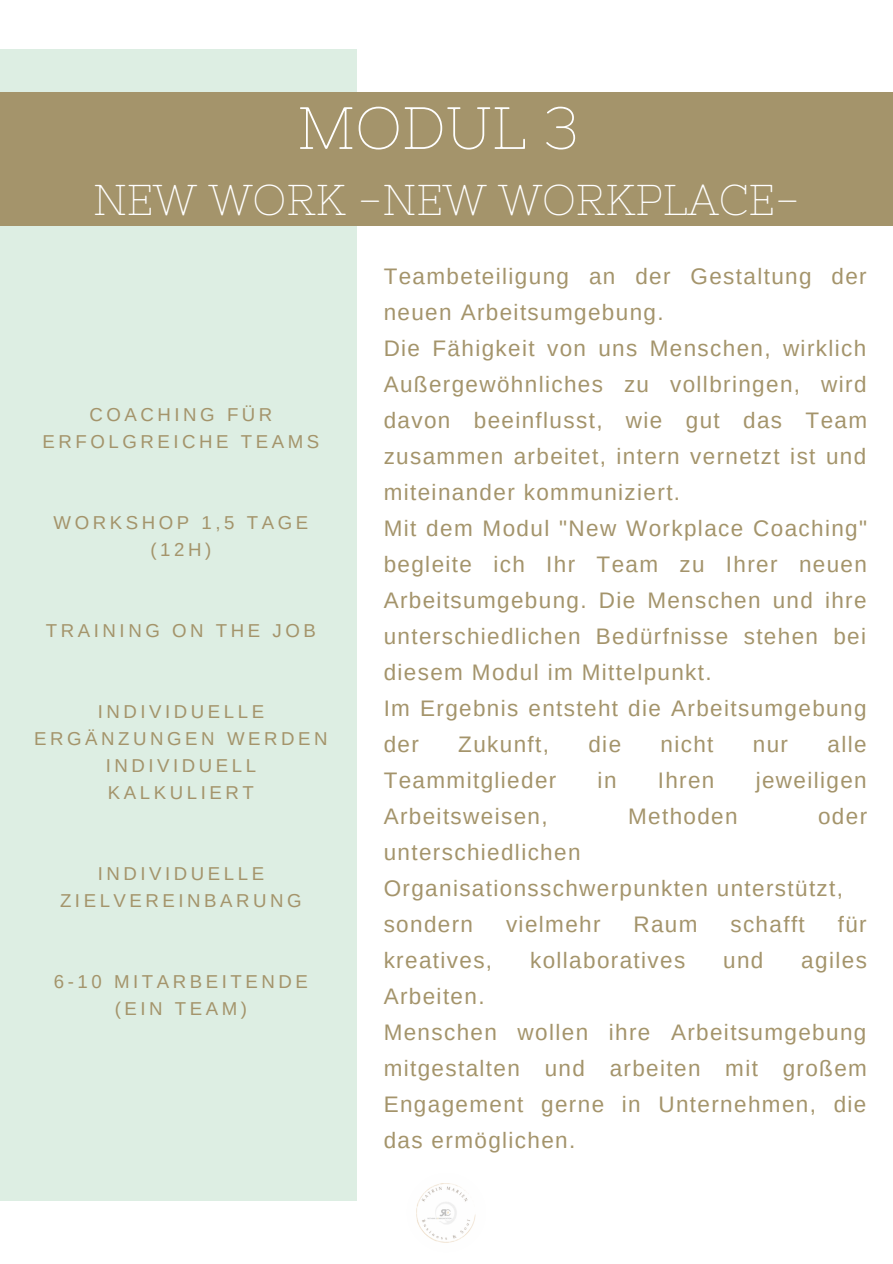
<style>
.page{position:relative;width:893px;height:1264px;background:#fff}
.page>*{position:absolute;margin:0;border:0;box-sizing:border-box;transform-origin:0 0}
.t1{font:59.55px "Nixie One";color:#fff}
.t2{font:43.05px "Nixie One";color:#fff}
.t3{font:22.5px/36px "Arimo";letter-spacing:.06em;color:#a4946b}
.t4{font:18.6px/27px "Arimo";letter-spacing:.19em;color:#a4946b;text-align:center}
</style>
<div class="page">
<div style="left:0;top:49px;width:356px;height:1151px;background:#ddeee3"></div>
<div style="left:0;top:92px;width:892px;height:133px;background:#a4946b"></div>
<img style="left:407px;top:1173px;width:79px;height:78px;border-radius:50%">
<h1 class="t1" style="left:297px;top:94px;width:283px">MODUL 3</h1>
<h2 class="t2" style="left:93px;top:176px;width:708px">NEW WORK -NEW WORKPLACE-</h2>
<p class="t4" style="left:43px;top:401px;width:278px">COACHING FÜR<br>ERFOLGREICHE TEAMS</p>
<p class="t4" style="left:54px;top:509px;width:256px">WORKSHOP 1,5 TAGE (12H)</p>
<p class="t4" style="left:46px;top:617px;width:271px">TRAINING ON THE JOB</p>
<p class="t4" style="left:34px;top:698px;width:295px">INDIVIDUELLE<br>ERGÄNZUNGEN WERDEN<br>INDIVIDUELL<br>KALKULIERT</p>
<p class="t4" style="left:60px;top:860px;width:243px">INDIVIDUELLE<br>ZIELVEREINBARUNG</p>
<p class="t4" style="left:54px;top:968px;width:255px">6-10 MITARBEITENDE (EIN TEAM)</p>
<p class="t3" style="left:383px;top:259px;width:485px">Teambeteiligung an der Gestaltung der neuen Arbeitsumgebung.<br>Die Fähigkeit von uns Menschen, wirklich Außergewöhnliches zu vollbringen, wird davon beeinflusst, wie gut das Team zusammen arbeitet, intern vernetzt ist und miteinander kommuniziert.<br>Mit dem Modul "New Workplace Coaching" begleite ich Ihr Team zu Ihrer neuen Arbeitsumgebung. Die Menschen und ihre unterschiedlichen Bedürfnisse stehen bei diesem Modul im Mittelpunkt.<br>Im Ergebnis entsteht die Arbeitsumgebung der</p>
<p class="t3" style="left:458px;top:726px;width:92px">Zukunft,</p>
<p class="t3" style="left:588px;top:726px;width:34px">die</p>
<p class="t3" style="left:660px;top:726px;width:54px">nicht</p>
<p class="t3" style="left:752px;top:726px;width:37px">nur</p>
<p class="t3" style="left:827px;top:726px;width:41px">alle</p>
<p class="t3" style="left:383px;top:762px;width:174px">Teammitglieder</p>
<p class="t3" style="left:597px;top:762px;width:20px">in</p>
<p class="t3" style="left:657px;top:762px;width:58px">Ihren</p>
<p class="t3" style="left:755px;top:762px;width:112px">jeweiligen</p>
<p class="t3" style="left:383px;top:798px;width:165px">Arbeitsweisen,</p>
<p class="t3" style="left:628px;top:798px;width:111px">Methoden</p>
<p class="t3" style="left:818px;top:798px;width:51px">oder</p>
<p class="t3" style="left:383px;top:834px;width:461px">unterschiedlichen<br>Organisationsschwerpunkten unterstützt, sondern</p>
<p class="t3" style="left:506px;top:906px;width:96px">vielmehr</p>
<p class="t3" style="left:633px;top:906px;width:66px">Raum</p>
<p class="t3" style="left:730px;top:906px;width:76px">schafft</p>
<p class="t3" style="left:837px;top:906px;width:30px">für</p>
<p class="t3" style="left:383px;top:942px;width:110px">kreatives,</p>
<p class="t3" style="left:530px;top:942px;width:157px">kollaboratives</p>
<p class="t3" style="left:723px;top:942px;width:42px">und</p>
<p class="t3" style="left:801px;top:942px;width:67px">agiles</p>
<p class="t3" style="left:383px;top:978px;width:485px">Arbeiten.<br>Menschen wollen ihre Arbeitsumgebung mitgestalten und arbeiten mit großem<br>Engagement gerne in Unternehmen, die das ermöglichen.</p>
</div>
